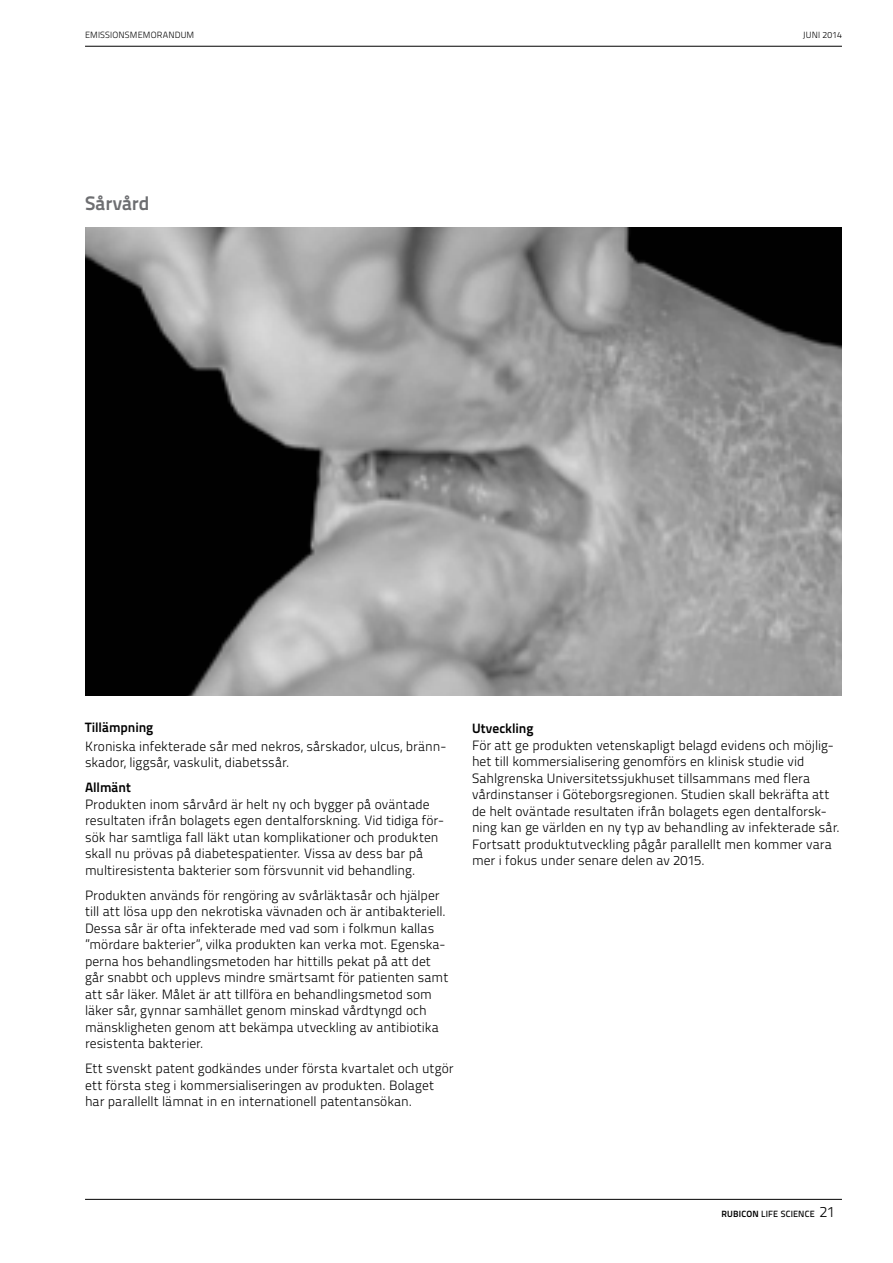
<style>
.page{position:relative;width:893px;height:1263px;background:#fff}
.page>*{position:absolute;margin:0;border:0;box-sizing:border-box;transform-origin:0 0}
.t1{font:700 19.5px "Titillium Text 22 L";color:#6d6e71}
.t2{font:300 13.5px/16.5px "Titillium Text 22 L";color:#000}
.t3{font:700 13.5px "Titillium Text 22 L";letter-spacing:-.005em;color:#000}
.t4{font:300 9px "Titillium Text 22 L";letter-spacing:.015em;color:#000}
.t5{font:500 9px "Titillium Text 22 L";letter-spacing:.015em;color:#000}
.s1{font-weight:700}
.s2{font-weight:300;font-size:15px}
</style>
<div class="page">
<hr style="left:85px;top:46px;width:757px;height:1px;background:#000">
<hr style="left:85px;top:1199px;width:757px;height:1px;background:#000">
<img style="left:85px;top:228px;width:757px;height:468px">
<p class="t4" style="left:85px;top:28px;width:111px">EMISSIONSMEMORANDUM</p>
<p class="t4" style="left:803px;top:28px;width:40px">JUNI 2014</p>
<h1 class="t1" style="left:85px;top:188px;width:66px">Sårvård</h1>
<p class="t3" style="left:85px;top:717px;width:70px">Tillämpning</p>
<p class="t2" style="left:85px;top:737px;width:363px">Kroniska infekterade sår med nekros, sårskador, ulcus, bränn&shy;skador, liggsår, vaskulit, diabetssår.</p>
<p class="t3" style="left:85px;top:777px;width:47px">Allmänt</p>
<p class="t2" style="left:85px;top:795px;width:360px">Produkten inom sårvård är helt ny och bygger på oväntade resultaten ifrån bolagets egen dentalforskning. Vid tidiga för&shy;sök har samtliga fall läkt utan komplikationer och produkten skall nu prövas på diabetespatienter. Vissa av dess bar på multiresistenta bakterier som försvunnit vid behandling.</p>
<p class="t2" style="left:85px;top:886px;width:365px">Produkten används för rengöring av svårläktasår och hjälper till att lösa upp den nekrotiska vävnaden och är antibakteriell.<br>Dessa sår är ofta infekterade med vad som i folkmun kallas ”mördare bakterier”, vilka produkten kan verka mot. Egenska&shy;perna hos behandlingsmetoden har hittills pekat på att det går snabbt och upplevs mindre smärtsamt för patienten samt att sår läker. Målet är att tillföra en behandlingsmetod som läker sår, gynnar samhället genom minskad vårdtyngd och mänskligheten genom att bekämpa utveckling av antibiotika resistenta bakterier.</p>
<p class="t2" style="left:85px;top:1059px;width:370px">Ett svenskt patent godkändes under första kvartalet och utgör ett första steg i kommersialiseringen av produkten. Bolaget har parallellt lämnat in en internationell patentansökan.</p>
<p class="t3" style="left:472px;top:718px;width:63px">Utveckling</p>
<p class="t2" style="left:472px;top:736px;width:369px">För att ge produkten vetenskapligt belagd evidens och möjlig&shy;het till kommersialisering genomförs en klinisk studie vid Sahlgrenska Universitetssjukhuset tillsammans med flera vårdinstanser i Göteborgsregionen. Studien skall bekräfta att de helt oväntade resultaten ifrån bolagets egen dentalforsk&shy;ning kan ge världen en ny typ av behandling av infekterade sår.<br>Fortsatt produktutveckling pågår parallellt men kommer vara mer i fokus under senare delen av 2015.</p>
<p class="t5" style="left:722px;top:1207px;width:115px"><span class="s1">RUBICON</span> LIFE SCIENCE <span class="s2">21</span></p>
</div>
